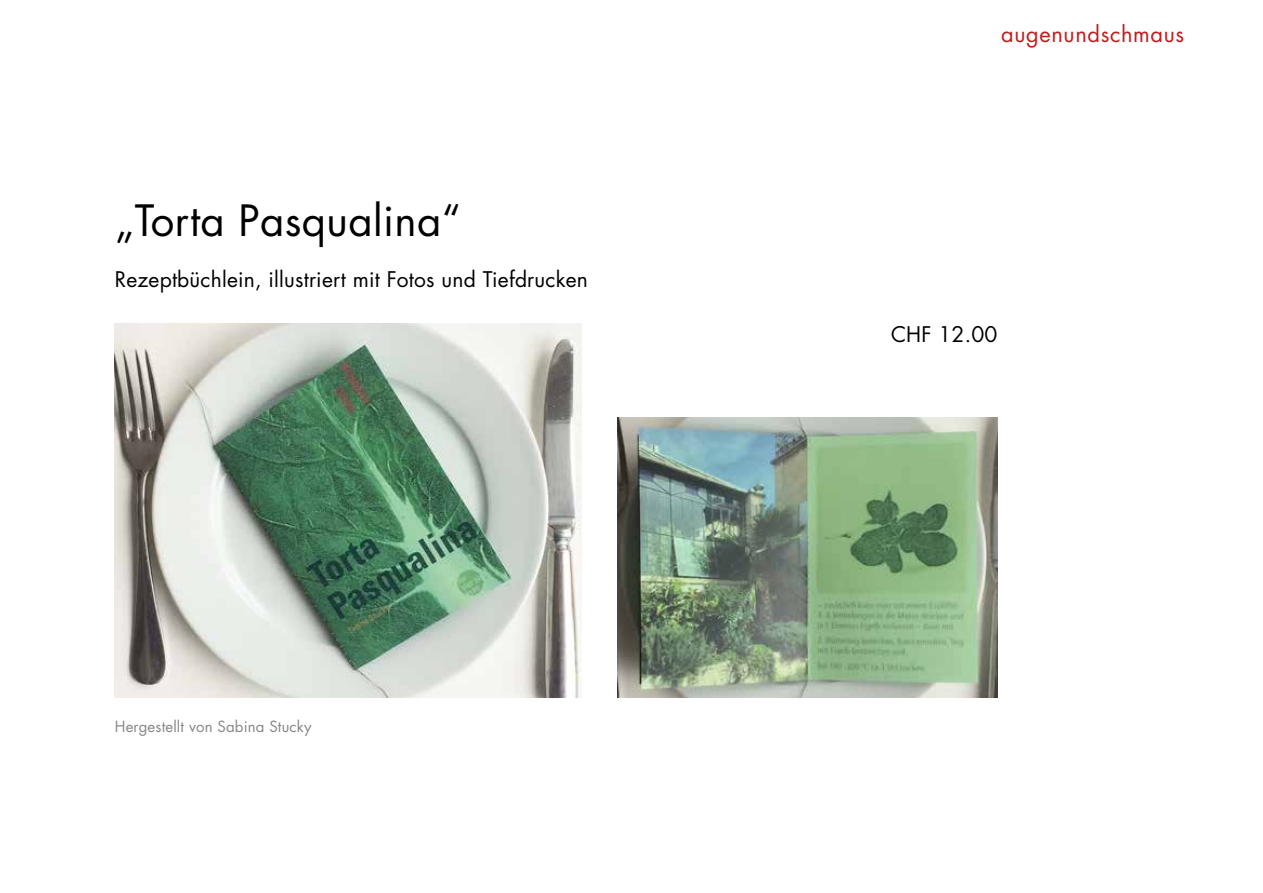
<style>
.page{position:relative;width:1263px;height:893px;background:#fff}
.page>*{position:absolute;margin:0;border:0;box-sizing:border-box;transform-origin:0 0}
.t1{font:42px "Futura Std";letter-spacing:.01em;color:#000}
.t2{font:21.75px "Futura Std";letter-spacing:.03em;color:#c21b1c}
.t3{font:21px "Futura Std";letter-spacing:.01em;color:#000}
.t4{font:15px "Futura Std";letter-spacing:.01em;color:#878787}
</style>
<div class="page">
<img style="left:115px;top:324px;width:466px;height:374px">
<img style="left:617px;top:417px;width:380px;height:281px">
<h1 class="t1" style="left:115px;top:194px;width:348px">„Torta Pasqualina“</h1>
<p class="t3" style="left:115px;top:266px;width:475px">Rezeptbüchlein, illustriert mit Fotos und Tiefdrucken</p>
<p class="t4" style="left:115px;top:717px;width:198px">Hergestellt von Sabina Stucky</p>
<p class="t2" style="left:1001px;top:21px;width:184px">augenundschmaus</p>
<p class="t3" style="left:891px;top:320px;width:108px">CHF 12.00</p>
</div>
